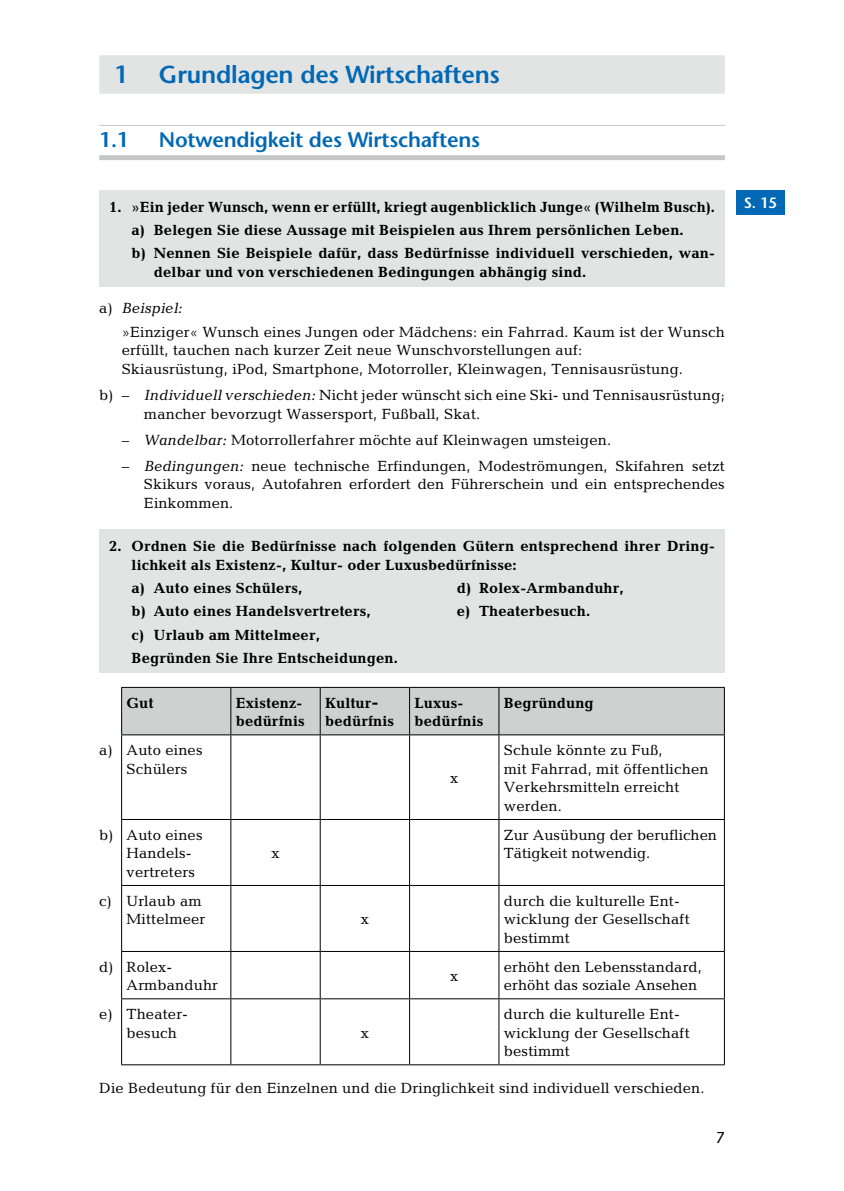
<style>
.page{position:relative;width:844px;height:1191px;background:#fff}
.page>*{position:absolute;margin:0;border:0;box-sizing:border-box;transform-origin:0 0}
.t1{font:600 24.5px "Stone Sans Std";letter-spacing:-.01em;color:#0068b4}
.t2{font:600 21px "Stone Sans Std";letter-spacing:-.01em;color:#0068b4}
.t3{font:500 15.75px "Stone Sans Std";color:#000}
.t4{font:14.88px/18.6px "Candida";letter-spacing:.01em;color:#000}
.t5{font:700 14.88px/23.3px "Candida";letter-spacing:.01em;color:#000}
.t6{font:600 14.88px "Stone Sans Std";color:#fff}
.s1{font-style:italic}
</style>
<div class="page">
<div style="left:99px;top:55px;width:625px;height:39px;background:#e2e3e3"></div>
<hr style="left:99px;top:125px;width:625px;height:1px;background:#c5c6c6">
<div style="left:99px;top:155px;width:625px;height:5px;background:#c5c6c6"></div>
<div style="left:99px;top:190px;width:625px;height:97px;background:#e2e3e3"></div>
<div style="left:99px;top:530px;width:625px;height:143px;background:#e2e3e3"></div>
<div style="left:736px;top:190px;width:48px;height:25px;background:#0068b4"></div>
<div style="left:122px;top:688px;width:601px;height:46px;background:#cfd0d0"></div>
<hr style="left:121px;top:687px;width:110px;height:1px;background:#000">
<hr style="left:121px;top:688px;width:1px;height:46px;background:#000">
<hr style="left:231px;top:687px;width:89px;height:1px;background:#000">
<hr style="left:230px;top:688px;width:1px;height:46px;background:#000">
<hr style="left:320px;top:687px;width:89px;height:1px;background:#000">
<hr style="left:320px;top:688px;width:1px;height:46px;background:#000">
<hr style="left:409px;top:687px;width:90px;height:1px;background:#000">
<hr style="left:409px;top:688px;width:1px;height:46px;background:#000">
<hr style="left:499px;top:687px;width:225px;height:1px;background:#000">
<hr style="left:498px;top:688px;width:1px;height:46px;background:#000">
<hr style="left:723px;top:688px;width:1px;height:46px;background:#000">
<hr style="left:121px;top:734px;width:110px;height:1px;background:#000">
<hr style="left:121px;top:735px;width:1px;height:84px;background:#000">
<hr style="left:231px;top:734px;width:89px;height:1px;background:#000">
<hr style="left:230px;top:735px;width:1px;height:84px;background:#000">
<hr style="left:320px;top:734px;width:89px;height:1px;background:#000">
<hr style="left:320px;top:735px;width:1px;height:84px;background:#000">
<hr style="left:409px;top:734px;width:90px;height:1px;background:#000">
<hr style="left:409px;top:735px;width:1px;height:84px;background:#000">
<hr style="left:499px;top:734px;width:225px;height:1px;background:#000">
<hr style="left:498px;top:735px;width:1px;height:84px;background:#000">
<hr style="left:723px;top:735px;width:1px;height:84px;background:#000">
<hr style="left:121px;top:819px;width:110px;height:1px;background:#000">
<hr style="left:121px;top:820px;width:1px;height:65px;background:#000">
<hr style="left:231px;top:819px;width:89px;height:1px;background:#000">
<hr style="left:230px;top:820px;width:1px;height:65px;background:#000">
<hr style="left:320px;top:819px;width:89px;height:1px;background:#000">
<hr style="left:320px;top:820px;width:1px;height:65px;background:#000">
<hr style="left:409px;top:819px;width:90px;height:1px;background:#000">
<hr style="left:409px;top:820px;width:1px;height:65px;background:#000">
<hr style="left:499px;top:819px;width:225px;height:1px;background:#000">
<hr style="left:498px;top:820px;width:1px;height:65px;background:#000">
<hr style="left:723px;top:820px;width:1px;height:65px;background:#000">
<hr style="left:121px;top:885px;width:110px;height:1px;background:#000">
<hr style="left:121px;top:886px;width:1px;height:65px;background:#000">
<hr style="left:231px;top:885px;width:89px;height:1px;background:#000">
<hr style="left:230px;top:886px;width:1px;height:65px;background:#000">
<hr style="left:320px;top:885px;width:89px;height:1px;background:#000">
<hr style="left:320px;top:886px;width:1px;height:65px;background:#000">
<hr style="left:409px;top:885px;width:90px;height:1px;background:#000">
<hr style="left:409px;top:886px;width:1px;height:65px;background:#000">
<hr style="left:499px;top:885px;width:225px;height:1px;background:#000">
<hr style="left:498px;top:886px;width:1px;height:65px;background:#000">
<hr style="left:723px;top:886px;width:1px;height:65px;background:#000">
<hr style="left:121px;top:951px;width:110px;height:1px;background:#000">
<hr style="left:121px;top:952px;width:1px;height:46px;background:#000">
<hr style="left:231px;top:951px;width:89px;height:1px;background:#000">
<hr style="left:230px;top:952px;width:1px;height:46px;background:#000">
<hr style="left:320px;top:951px;width:89px;height:1px;background:#000">
<hr style="left:320px;top:952px;width:1px;height:46px;background:#000">
<hr style="left:409px;top:951px;width:90px;height:1px;background:#000">
<hr style="left:409px;top:952px;width:1px;height:46px;background:#000">
<hr style="left:499px;top:951px;width:225px;height:1px;background:#000">
<hr style="left:498px;top:952px;width:1px;height:46px;background:#000">
<hr style="left:723px;top:952px;width:1px;height:46px;background:#000">
<hr style="left:121px;top:998px;width:110px;height:1px;background:#000">
<hr style="left:121px;top:999px;width:1px;height:65px;background:#000">
<hr style="left:231px;top:998px;width:89px;height:1px;background:#000">
<hr style="left:230px;top:999px;width:1px;height:65px;background:#000">
<hr style="left:320px;top:998px;width:89px;height:1px;background:#000">
<hr style="left:320px;top:999px;width:1px;height:65px;background:#000">
<hr style="left:409px;top:998px;width:90px;height:1px;background:#000">
<hr style="left:409px;top:999px;width:1px;height:65px;background:#000">
<hr style="left:499px;top:998px;width:225px;height:1px;background:#000">
<hr style="left:498px;top:999px;width:1px;height:65px;background:#000">
<hr style="left:723px;top:999px;width:1px;height:65px;background:#000">
<hr style="left:121px;top:1064px;width:110px;height:1px;background:#000">
<hr style="left:231px;top:1064px;width:89px;height:1px;background:#000">
<hr style="left:320px;top:1064px;width:89px;height:1px;background:#000">
<hr style="left:409px;top:1064px;width:90px;height:1px;background:#000">
<hr style="left:499px;top:1064px;width:225px;height:1px;background:#000">
<h1 class="t1" style="left:114px;top:64px;width:387px">1 Grundlagen des Wirtschaftens</h1>
<h2 class="t2" style="left:99px;top:131px;width:31px">1.1</h2>
<h2 class="t2" style="left:159px;top:131px;width:323px">Notwendigkeit des Wirtschaftens</h2>
<p class="t5" style="left:131px;top:196px;width:584px;text-indent:-22px">1. »Ein jeder Wunsch, wenn er erfüllt, kriegt augenblicklich Junge« (Wilhelm Busch). a) Belegen Sie diese Aussage mit Beispielen aus Ihrem persönlichen Leben.<br>b) Nennen Sie Beispiele dafür, dass Bedürfnisse individuell verschieden, wan-</p>
<p class="t5" style="left:154px;top:261px;width:434px">delbar und von verschiedenen Bedingungen abhängig sind.</p>
<p class="t4" style="left:122px;top:297px;width:604px;line-height:23.6px;text-indent:-22px">a) <span class="s1">Beispiel:<br></span>»Einziger« Wunsch eines Jungen oder Mädchens: ein Fahrrad. Kaum ist der Wunsch</p>
<p class="t4" style="left:122px;top:341px;width:562px">erfüllt, tauchen nach kurzer Zeit neue Wunschvorstellungen auf:<br>Skiausrüstung, iPod, Smartphone, Motorroller, Kleinwagen, Tennisausrüstung.</p>
<p class="t4" style="left:144px;top:386px;width:582px;text-indent:-45px">b) – <span class="s1">Individuell verschieden:</span> Nicht jeder wünscht sich eine Ski- und Tennisausrüstung; mancher bevorzugt Wassersport, Fußball, Skat.</p>
<p class="t4" style="left:122px;top:431px;width:491px">– <span class="s1">Wandelbar:</span> Motorrollerfahrer möchte auf Kleinwagen umsteigen.</p>
<p class="t4" style="left:144px;top:457px;width:582px;text-align:justify;text-indent:-22px">– <span class="s1">Bedingungen:</span> neue technische Erfindungen, Modeströmungen, Skifahren setzt Skikurs voraus, Autofahren erfordert den Führerschein und ein entsprechendes Einkommen.</p>
<p class="t5" style="left:131px;top:538px;width:584px;line-height:18.4px;text-indent:-22px">2. Ordnen Sie die Bedürfnisse nach folgenden Gütern entsprechend ihrer Dring&shy;lichkeit als Existenz-, Kultur- oder Luxusbedürfnisse:</p>
<p class="t5" style="left:131px;top:578px;width:172px">a) Auto eines Schülers,</p>
<p class="t5" style="left:456px;top:578px;width:168px">d) Rolex-Armbanduhr,</p>
<p class="t5" style="left:131px;top:601px;width:240px">b) Auto eines Handelsvertreters,</p>
<p class="t5" style="left:456px;top:601px;width:135px">e) Theaterbesuch.</p>
<p class="t5" style="left:131px;top:624px;width:268px">c) Urlaub am Mittelmeer,<br>Begründen Sie Ihre Entscheidungen.</p>
<p class="t5" style="left:126px;top:692px;width:28px">Gut</p>
<p class="t5" style="left:236px;top:695px;width:70px;line-height:18.6px">Existenz&shy;bedürfnis</p>
<p class="t5" style="left:325px;top:695px;width:70px;line-height:18.6px">Kultur&shy;bedürfnis</p>
<p class="t5" style="left:414px;top:695px;width:70px;line-height:18.6px">Luxus&shy;bedürfnis</p>
<p class="t5" style="left:504px;top:692px;width:91px">Begründung</p>
<p class="t4" style="left:127px;top:741px;width:78px;text-indent:-27px">a) Auto eines<br>Schülers</p>
<p class="t4" style="left:450px;top:769px;width:10px">x</p>
<p class="t4" style="left:504px;top:741px;width:206px">Schule könnte zu Fuß,<br>mit Fahrrad, mit öffentlichen<br>Verkehrsmitteln erreicht werden.</p>
<p class="t4" style="left:127px;top:825px;width:78px;text-indent:-27px">b) Auto eines<br>Handels&shy;vertreters</p>
<p class="t4" style="left:271px;top:844px;width:10px">x</p>
<p class="t4" style="left:504px;top:825px;width:214px">Zur Ausübung der beruflichen<br>Tätigkeit notwendig.</p>
<p class="t4" style="left:99px;top:891px;width:108px;text-align:right">c) Urlaub am<br>Mittelmeer</p>
<p class="t4" style="left:360px;top:910px;width:10px">x</p>
<p class="t4" style="left:504px;top:891px;width:187px">durch die kulturelle Ent&shy;wicklung der Gesellschaft bestimmt</p>
<p class="t4" style="left:127px;top:957px;width:93px;text-indent:-27px">d) Rolex-<br>Armbanduhr</p>
<p class="t4" style="left:450px;top:967px;width:10px">x</p>
<p class="t4" style="left:504px;top:957px;width:199px">erhöht den Lebensstandard, erhöht das soziale Ansehen</p>
<p class="t4" style="left:504px;top:1005px;width:187px">durch die kulturelle Ent&shy;wicklung der Gesellschaft bestimmt</p>
<p class="t4" style="left:99px;top:1079px;width:606px">Die Bedeutung für den Einzelnen und die Dringlichkeit sind individuell verschieden.</p>
<p class="t4" style="left:127px;top:1005px;width:63px;text-indent:-27px">e) Theater&shy;besuch</p>
<p class="t4" style="left:360px;top:1023px;width:10px">x</p>
<p class="t3" style="left:715px;top:1128px;width:11px">7</p>
<p class="t6" style="left:743px;top:197px;width:35px">S. 15</p>
</div>
